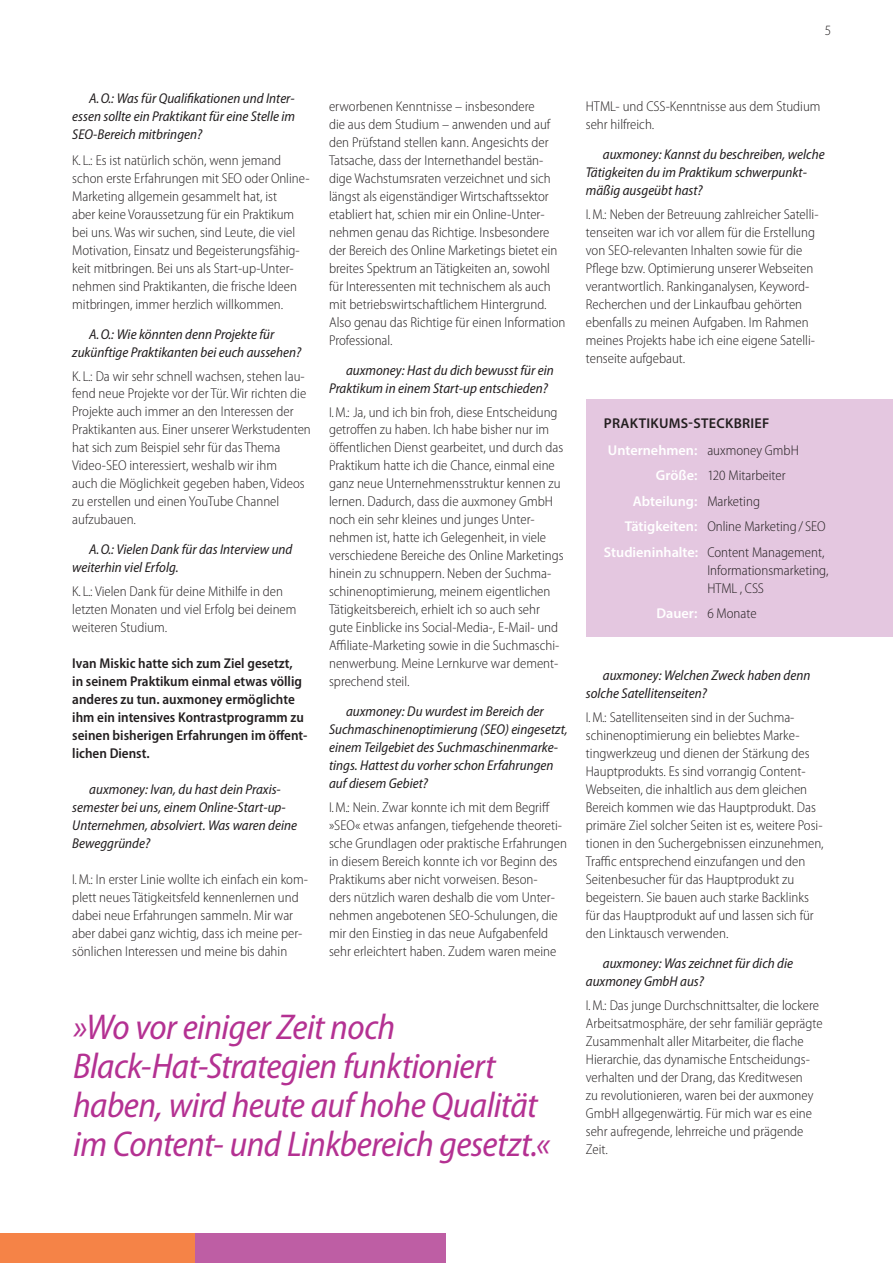
<style>
.page{position:relative;width:893px;height:1263px;background:#fff}
.page>*{position:absolute;margin:0;border:0;box-sizing:border-box;transform-origin:0 0}
.t1{font:italic semi-condensed 36px/39px "Myriad Pro";letter-spacing:-.015em;color:#b43192}
.t2{font:300 semi-condensed 14.25px/18px "Myriad Pro";color:#231f20}
.t3{font:italic semi-condensed 14.25px/18px "Myriad Pro";color:#231f20}
.t4{font:600 semi-condensed 14.25px/18px "Myriad Pro";color:#231f20}
.t5{font:600 14.25px/27px "Myriad Pro";letter-spacing:.02em;color:#231f20}
.t6{font:600 14.25px "Myriad Pro";color:#fff}
.s1{color:#fff}
.s2{font-weight:300;font-stretch:semi-condensed}
.s3{font-weight:600;font-stretch:normal;color:#fff}
.s4{font-weight:300;font-stretch:semi-condensed;color:#231f20}
</style>
<div class="page">
<div style="left:586px;top:399px;width:307px;height:237px;background:#e4c7e0"></div>
<div style="left:0;top:1233px;width:196px;height:30px;background:#f58347"></div>
<div style="left:196px;top:1233px;width:250px;height:30px;background:#be5ea4"></div>
<p class="t2" style="left:825px;top:22px;width:8px">5</p>
<p class="t3" style="left:72px;top:90px;width:224px;text-align:justify;text-indent:17px">A. O.: Was für Qualifikationen und Inter&shy;essen sollte ein Praktikant für eine Stelle im SEO-Bereich mitbringen?</p>
<p class="t2" style="left:72px;top:152px;width:239px">K. L.: Es ist natürlich schön, wenn jemand schon erste Erfahrungen mit SEO oder Online-Marketing allgemein gesammelt hat, ist<br>aber keine Voraussetzung für ein Praktikum bei uns. Was wir suchen, sind Leute, die viel Motivation, Einsatz und Begeisterungsfähig&shy;keit mitbringen. Bei uns als Start-up-Unter&shy;nehmen sind Praktikanten, die frische Ideen mitbringen, immer herzlich willkommen.</p>
<p class="t3" style="left:72px;top:326px;width:231px;text-indent:17px">A. O.: Wie könnten denn Projekte für zukünftige Praktikanten bei euch aussehen?</p>
<p class="t2" style="left:72px;top:368px;width:240px">K. L.: Da wir sehr schnell wachsen, stehen lau&shy;fend neue Projekte vor der Tür. Wir richten die Projekte auch immer an den Interessen der Praktikanten aus. Einer unserer Werkstudenten hat sich zum Beispiel sehr für das Thema Video-SEO interessiert, weshalb wir ihm<br>auch die Möglichkeit gegeben haben, Videos zu erstellen und einen YouTube Channel aufzubauen.</p>
<p class="t3" style="left:72px;top:542px;width:222px;text-indent:17px">A. O.: Vielen Dank für das Interview und weiterhin viel Erfolg.</p>
<p class="t2" style="left:72px;top:584px;width:226px">K. L.: Vielen Dank für deine Mithilfe in den letzten Monaten und viel Erfolg bei deinem weiteren Studium.</p>
<p class="t4" style="left:72px;top:655px;width:237px">Ivan Miskic hatte sich zum Ziel gesetzt,<br>in seinem Praktikum einmal etwas völlig anderes zu tun. auxmoney ermöglichte ihm ein intensives Kontrastprogramm zu seinen bisherigen Erfahrungen im öffent&shy;lichen Dienst.</p>
<p class="t3" style="left:72px;top:781px;width:226px;text-indent:17px">auxmoney: Ivan, du hast dein Praxis&shy;semester bei uns, einem Online-Start-up-Unternehmen, absolviert. Was waren deine Beweggründe?</p>
<p class="t2" style="left:72px;top:871px;width:237px">I. M.: In erster Linie wollte ich einfach ein kom&shy;plett neues Tätigkeitsfeld kennenlernen und dabei neue Erfahrungen sammeln. Mir war aber dabei ganz wichtig, dass ich meine per&shy;sönlichen Interessen und meine bis dahin</p>
<p class="t2" style="left:329px;top:98px;width:238px">erworbenen Kenntnisse – insbesondere<br>die aus dem Studium – anwenden und auf den Prüfstand stellen kann. Angesichts der Tatsache, dass der Internethandel bestän&shy;dige Wachstumsraten verzeichnet und sich längst als eigenständiger Wirtschaftssektor etabliert hat, schien mir ein Online-Unter&shy;nehmen genau das Richtige. Insbesondere der Bereich des Online Marketings bietet ein breites Spektrum an Tätigkeiten an, sowohl für Interessenten mit technischem als auch mit betriebswirtschaftlichem Hintergrund.<br>Also genau das Richtige für einen Information Professional.</p>
<p class="t3" style="left:329px;top:362px;width:226px;text-indent:17px">auxmoney: Hast du dich bewusst für ein<br>Praktikum in einem Start-up entschieden?</p>
<p class="t2" style="left:329px;top:404px;width:236px">I. M.: Ja, und ich bin froh, diese Entscheidung getroffen zu haben. Ich habe bisher nur im öffentlichen Dienst gearbeitet, und durch das Praktikum hatte ich die Chance, einmal eine ganz neue Unternehmensstruktur kennen zu lernen. Dadurch, dass die auxmoney GmbH noch ein sehr kleines und junges Unter&shy;nehmen ist, hatte ich Gelegenheit, in viele verschiedene Bereiche des Online Marketings hinein zu schnuppern. Neben der Suchma&shy;schinenoptimierung, meinem eigentlichen Tätigkeitsbereich, erhielt ich so auch sehr gute Einblicke ins Social-Media-, E-Mail- und Affiliate-Marketing sowie in die Suchmaschi&shy;nenwerbung. Meine Lernkurve war dement&shy;sprechend steil.</p>
<p class="t3" style="left:329px;top:704px;width:240px;text-indent:17px">auxmoney: Du wurdest im Bereich der Suchmaschinenoptimierung (SEO) eingesetzt, einem Teilgebiet des Suchmaschinenmarke&shy;tings. Hattest du vorher schon Erfahrungen auf diesem Gebiet?</p>
<p class="t2" style="left:329px;top:800px;width:239px">I. M.: Nein. Zwar konnte ich mit dem Begriff »SEO« etwas anfangen, tiefgehende theoreti&shy;sche Grundlagen oder praktische Erfahrungen in diesem Bereich konnte ich vor Beginn des Praktikums aber nicht vorweisen. Beson-<br>ders nützlich waren deshalb die vom Unter&shy;nehmen angebotenen SEO-Schulungen, die mir den Einstieg in das neue Aufgabenfeld sehr erleichtert haben. Zudem waren meine</p>
<h1 class="t1" style="left:73px;top:1009px;width:478px">»Wo vor einiger Zeit noch Black-Hat-Strategien funktioniert haben, wird heute auf hohe Qualität im Content- und Linkbereich gesetzt.«</h1>
<p class="t2" style="left:586px;top:98px;width:236px">HTML- und CSS-Kenntnisse aus dem Studium sehr hilfreich.</p>
<p class="t3" style="left:586px;top:146px;width:240px;text-indent:17px">auxmoney: Kannst du beschreiben, welche<br>Tätigkeiten du im Praktikum schwerpunkt&shy;mäßig ausgeübt hast?</p>
<p class="t2" style="left:586px;top:206px;width:234px">I. M.: Neben der Betreuung zahlreicher Satelli&shy;tenseiten war ich vor allem für die Erstellung von SEO-relevanten Inhalten sowie für die Pflege bzw. Optimierung unserer Webseiten verantwortlich. Rankinganalysen, Keyword-Recherchen und der Linkaufbau gehörten ebenfalls zu meinen Aufgaben. Im Rahmen meines Projekts habe ich eine eigene Satelli&shy;tenseite aufgebaut.</p>
<p class="t5" style="left:604px;top:410px;width:196px">PRAKTIKUMS-STECKBRIEF<br><span class="s1">Unternehmen:</span> <span class="s2">auxmoney GmbH</span></p>
<p class="t2" style="left:656px;top:467px;width:131px"><span class="s3">Größe:</span> 120 Mitarbeiter</p>
<p class="t6" style="left:633px;top:495px;width:129px">Abteilung: <span class="s4">Marketing</span></p>
<p class="t2" style="left:625px;top:518px;width:202px"><span class="s3">Tätigkeiten:</span> Online Marketing / SEO</p>
<p class="t2" style="left:604px;top:544px;width:222px"><span class="s3">Studieninhalte:</span> Content Management,</p>
<p class="t2" style="left:707px;top:562px;width:123px">Informationsmarketing,<br>HTML , CSS</p>
<p class="t2" style="left:656px;top:605px;width:102px"><span class="s3">Dauer:</span> 6 Monate</p>
<p class="t3" style="left:586px;top:668px;width:226px;text-indent:17px">auxmoney: Welchen Zweck haben denn solche Satellitenseiten?</p>
<p class="t2" style="left:586px;top:710px;width:239px">I. M.: Satellitenseiten sind in der Suchma&shy;schinenoptimierung ein beliebtes Marke&shy;tingwerkzeug und dienen der Stärkung des Hauptprodukts. Es sind vorrangig Content-Webseiten, die inhaltlich aus dem gleichen Bereich kommen wie das Hauptprodukt. Das primäre Ziel solcher Seiten ist es, weitere Posi&shy;tionen in den Suchergebnissen einzunehmen, Traffic entsprechend einzufangen und den Seitenbesucher für das Hauptprodukt zu begeistern. Sie bauen auch starke Backlinks für das Hauptprodukt auf und lassen sich für den Linktausch verwenden.</p>
<p class="t3" style="left:586px;top:955px;width:209px;text-indent:17px">auxmoney: Was zeichnet für dich die auxmoney GmbH aus?</p>
<p class="t2" style="left:586px;top:997px;width:238px">I. M.: Das junge Durchschnittsalter, die lockere Arbeitsatmosphäre, der sehr familiär geprägte Zusammenhalt aller Mitarbeiter, die flache Hierarchie, das dynamische Entscheidungs&shy;verhalten und der Drang, das Kreditwesen<br>zu revolutionieren, waren bei der auxmoney GmbH allgegenwärtig. Für mich war es eine sehr aufregende, lehrreiche und prägende Zeit.</p>
</div>
